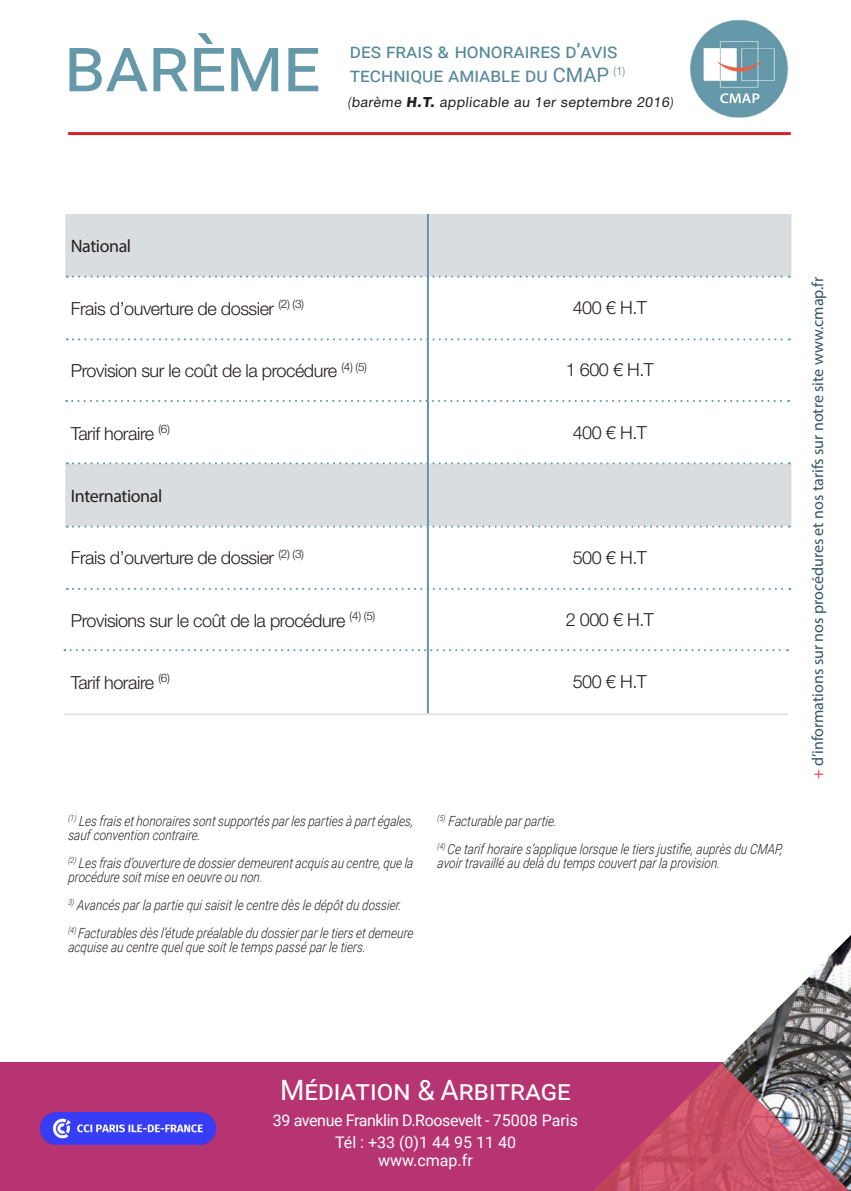
<style>
.page{position:relative;width:851px;height:1191px;background:#fff}
.page>*{position:absolute;margin:0;border:0;box-sizing:border-box;transform-origin:0 0}
.t1{font:76px "Roboto";color:#6598a9}
.t2{font:28px "Roboto";color:#fff}
.t3{font:20px/24px "Roboto";color:#56889a}
.Texte{font:300 18px "Helvetica Neue LT Std";letter-spacing:-.025em;color:#231f20}
.Texte-2{font:18px "Myriad Pro";letter-spacing:-.025em;color:#231f20}
.t4{font:16px "Myriad Pro";color:#315660}
.t5{font:16px "Roboto";letter-spacing:-.025em;color:#fff}
.t6{font:16px "Roboto";color:#fff}
.t7{font:italic 300 14px/14px "Roboto";color:#231f20;scale:.85 1}
.t8{font:14px "Helvetica Neue LT Std";color:#231f20}
.s1{font-weight:300}
.s2{font-weight:800}
.s3{color:#ee2d2e}
</style>
<div class="page">
<div style="left:0;top:1063px;width:850px;height:128px;background:#b73472"></div>
<img style="left:594px;top:936px;width:256px;height:127px">
<hr style="left:68px;top:132px;width:722px;height:3px;background:#d1232a">
<img style="left:690px;top:20px;width:98px;height:98px">
<svg style="left:65px;top:214px;width:726px;height:312px"></svg>
<hr style="left:427px;top:214px;width:2px;height:500px;background:#6198af">
<svg style="left:67px;top:338px;width:722px;height:2px"></svg>
<svg style="left:67px;top:462px;width:722px;height:2px"></svg>
<svg style="left:67px;top:276px;width:722px;height:2px"></svg>
<hr style="left:64px;top:713px;width:723px;height:2px;background:#e2e6e7">
<svg style="left:67px;top:588px;width:723px;height:2px"></svg>
<svg style="left:67px;top:525px;width:722px;height:2px"></svg>
<img style="left:41px;top:1112px;width:174px;height:33px">
<svg style="left:594px;top:1063px;width:256px;height:128px"></svg>
<svg style="left:66px;top:400px;width:723px;height:2px"></svg>
<svg style="left:64px;top:649px;width:723px;height:2px"></svg>
<p class="t1" style="left:64px;top:11px;width:257px">barème</p>
<p class="t3" style="left:350px;top:38px;width:277px">des frais &amp; honoraires d’avis technique amiable du CMAP <sup>(1)</sup></p>
<p class="t8" style="left:347px;top:94px;width:327px"><span class="s1">(</span>barème <span class="s2">H.T.</span> applicable au 1er septembre 2016<span class="s1">)</span></p>
<p class="Texte-2" style="left:71px;top:235px;width:62px">National</p>
<p class="Texte" style="left:71px;top:297px;width:235px">Frais d’ouverture de dossier <sup>(2)</sup> <sup>(3)</sup></p>
<p class="Texte" style="left:572px;top:297px;width:76px">400 € H.T</p>
<p class="Texte" style="left:71px;top:360px;width:298px">Provision sur le coût de la procédure <sup>(4)</sup> <sup>(5)</sup></p>
<p class="Texte" style="left:565px;top:359px;width:90px">1 600 € H.T</p>
<p class="Texte" style="left:71px;top:422px;width:100px">Tarif horaire <sup>(6)</sup></p>
<p class="Texte" style="left:572px;top:421px;width:76px">400 € H.T</p>
<p class="Texte-2" style="left:71px;top:484px;width:93px">International</p>
<p class="Texte" style="left:71px;top:547px;width:235px">Frais d’ouverture de dossier <sup>(2)</sup> <sup>(3)</sup></p>
<p class="Texte" style="left:572px;top:546px;width:76px">500 € H.T</p>
<p class="Texte" style="left:71px;top:609px;width:306px">Provisions sur le coût de la procédure <sup>(4)</sup> <sup>(5)</sup></p>
<p class="Texte" style="left:565px;top:608px;width:90px">2 000 € H.T</p>
<p class="Texte" style="left:71px;top:671px;width:100px">Tarif horaire <sup>(6)</sup></p>
<p class="Texte" style="left:572px;top:671px;width:76px">500 € H.T</p>
<p class="t7" style="left:68px;top:813px;width:407px"><sup>(1)</sup> Les frais et honoraires sont supportés par les parties à part égales, sauf convention contraire.</p>
<p class="t7" style="left:68px;top:855px;width:409px"><sup>(2)</sup> Les frais d’ouverture de dossier demeurent acquis au centre, que la procédure soit mise en oeuvre ou non.</p>
<p class="t7" style="left:68px;top:897px;width:395px"><sup>3)</sup> Avancés par la partie qui saisit le centre dès le dépôt du dossier.</p>
<p class="t7" style="left:68px;top:925px;width:409px"><sup>(4)</sup> Facturables dès l’étude préalable du dossier par le tiers et demeure acquise au centre quel que soit le temps passé par le tiers.</p>
<p class="t7" style="left:437px;top:813px;width:144px"><sup>(5)</sup> Facturable par partie.</p>
<p class="t7" style="left:437px;top:841px;width:409px"><sup>(4)</sup> Ce tarif horaire s’applique lorsque le tiers justifie, auprès du CMAP, avoir travaillé au delà du temps couvert par la provision.</p>
<p class="t4" style="left:807px;top:779px;width:504px;rotate:-90deg"><span class="s3">+</span> d’informations sur nos procédures et nos tarifs sur notre site www.cmap.fr</p>
<p class="t2" style="left:280px;top:1070px;width:292px">Médiation &amp; Arbitrage</p>
<p class="t5" style="left:273px;top:1109px;width:306px">39 avenue Franklin D.Roosevelt - 75008 Paris</p>
<p class="t6" style="left:335px;top:1130px;width:182px">Tél : +33 (0)1 44 95 11 40</p>
<p class="t6" style="left:378px;top:1148px;width:96px">www.cmap.fr</p>
</div>
